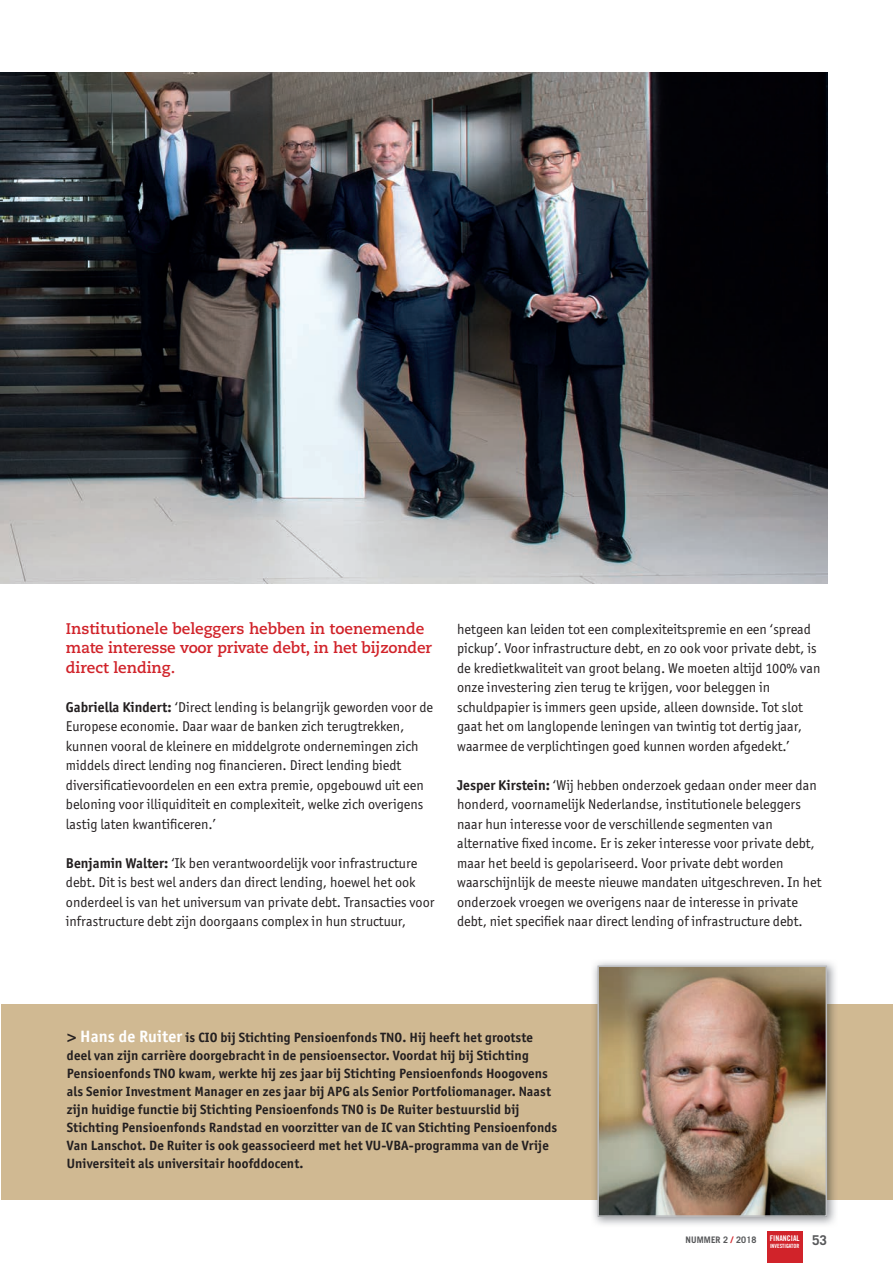
<style>
.page{position:relative;width:893px;height:1263px;background:#fff}
.page>*{position:absolute;margin:0;border:0;box-sizing:border-box;transform-origin:0 0}
.t1{font:700 15.3px/19.5px "Caecilia LT";color:#d1232a}
.t2{font:14.25px/19.5px "Officina San ITC";color:#231f20}
.t3{font:700 13.5px/18px "Officina San ITC";letter-spacing:.01em;color:#231f20}
.t4{font:700 13.5px "Trade Gothic LT";color:#57585a}
.t5{font:700 9px "Trade Gothic LT";letter-spacing:.01em;color:#57585a}
.t6{font:7.8px "Trade Gothic LT Bold Cond Twenty";color:#fff}
.t7{font:5.7px "Trade Gothic LT Bold Cond Twenty";color:#fff}
.s1{font-weight:700}
.s2{font-family:"Caecilia LT";font-weight:800;font-size:16.5px}
.s3{font-size:16.5px;color:#fff}
.s4{color:#d1232a}
</style>
<div class="page">
<img style="left:0;top:73px;width:827px;height:511px">
<div style="left:767px;top:1231px;width:35px;height:32px;background:#d1232a"></div>
<div style="left:1px;top:1004px;width:892px;height:195px;background:#d0b992"></div>
<img style="left:591px;top:961px;width:247px;height:264px">
<img style="left:591px;top:1004px;width:247px;height:195px">
<img style="left:600px;top:968px;width:224px;height:246px">
<div style="left:597px;top:965px;width:230px;height:252px;border:2px solid #bcbdc0"></div>
<p class="t1" style="left:66px;top:619px;width:368px">Institutionele beleggers hebben in toenemende mate interesse voor private debt, in het bijzonder direct lending.</p>
<p class="t2" style="left:66px;top:697px;width:369px"><span class="s1">Gabriella Kindert:</span> ‘Direct lending is belangrijk geworden voor de Europese economie. Daar waar de banken zich terugtrekken, kunnen vooral de kleinere en middelgrote ondernemingen zich middels direct lending nog financieren. Direct lending biedt diversificatievoordelen en een extra premie, opgebouwd uit een beloning voor illiquiditeit en complexiteit, welke zich overigens lastig laten kwantificeren.’</p>
<p class="t2" style="left:66px;top:853px;width:370px"><span class="s1">Benjamin Walter:</span> ‘Ik ben verantwoordelijk voor infrastructure debt. Dit is best wel anders dan direct lending, hoewel het ook onderdeel is van het universum van private debt. Transacties voor infrastructure debt zijn doorgaans complex in hun structuur,</p>
<p class="t2" style="left:457px;top:619px;width:365px">hetgeen kan leiden tot een complexiteitspremie en een ‘spread pickup’. Voor infrastructure debt, en zo ook voor private debt, is de kredietkwaliteit van groot belang. We moeten altijd 100% van onze investering zien terug te krijgen, voor beleggen in schuldpapier is immers geen upside, alleen downside. Tot slot gaat het om langlopende leningen van twintig tot dertig jaar, waarmee de verplichtingen goed kunnen worden afgedekt.’</p>
<p class="t2" style="left:457px;top:775px;width:366px"><span class="s1">Jesper Kirstein:</span> ‘Wij hebben onderzoek gedaan onder meer dan honderd, voornamelijk Nederlandse, institutionele beleggers naar hun interesse voor de verschillende segmenten van alternative fixed income. Er is zeker interesse voor private debt, maar het beeld is gepolariseerd. Voor private debt worden waarschijnlijk de meeste nieuwe mandaten uitgeschreven. In het onderzoek vroegen we overigens naar de interesse in private debt, niet specifiek naar direct lending of infrastructure debt.</p>
<p class="t3" style="left:67px;top:1028px;width:492px"><span class="s2">&gt;</span> <span class="s3">Hans de Ruiter</span> is CIO bij Stichting Pensioenfonds TNO. Hij heeft het grootste deel van zijn carrière doorgebracht in de pensioensector. Voordat hij bij Stichting Pensioenfonds TNO kwam, werkte hij zes jaar bij Stichting Pensioenfonds Hoogovens als Senior Investment Manager en zes jaar bij APG als Senior Portfoliomanager. Naast zijn huidige functie bij Stichting Pensioenfonds TNO is De Ruiter bestuurslid bij Stichting Pensioenfonds Randstad en voorzitter van de IC van Stichting Pensioenfonds Van Lanschot. De Ruiter is ook geassocieerd met het VU-VBA-programma van de Vrije Universiteit als universitair hoofddocent.</p>
<p class="t5" style="left:686px;top:1234px;width:72px">NUMMER 2 <span class="s4">/</span> 2018</p>
<p class="t4" style="left:812px;top:1232px;width:17px">53</p>
<p class="t6" style="left:770px;top:1233px;width:31px">FINANCIAL</p>
<p class="t7" style="left:770px;top:1242px;width:31px">INVESTIGATOR</p>
</div>
